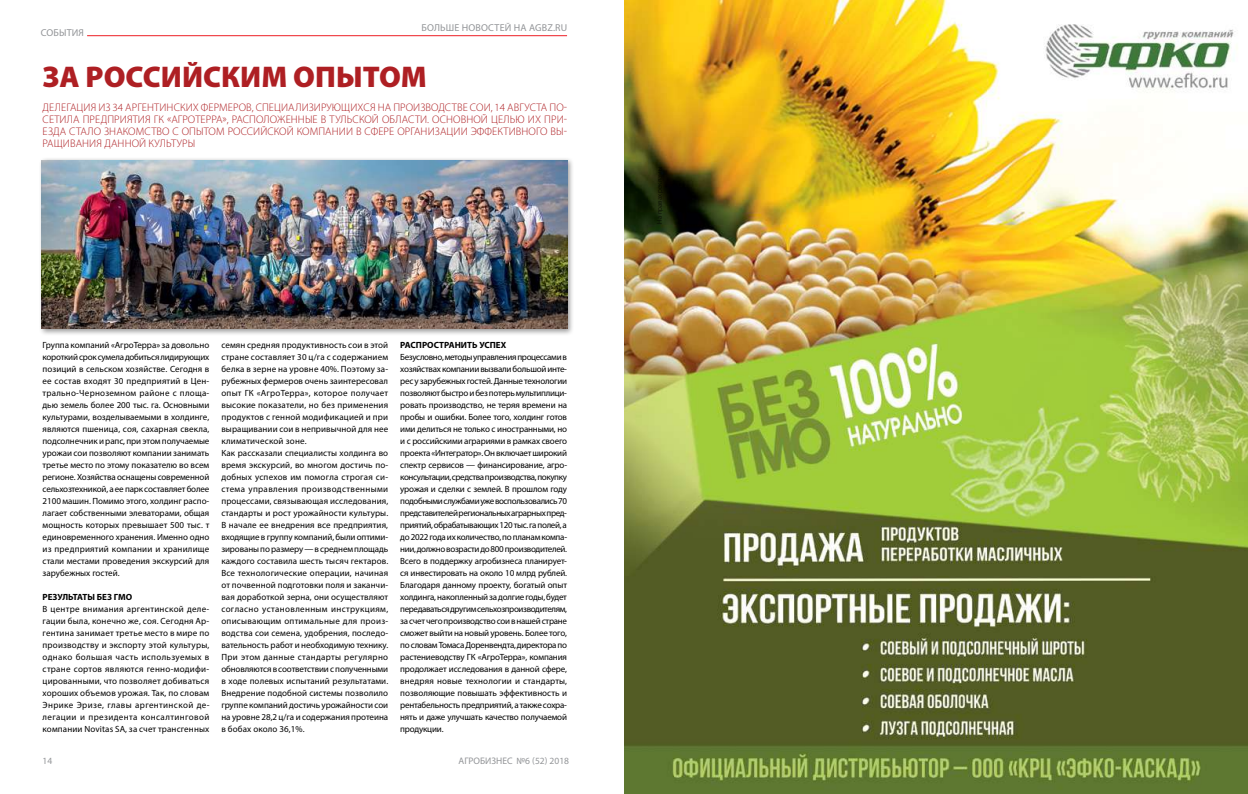
<style>
.page{position:relative;width:1248px;height:794px;background:#fff}
.page>*{position:absolute;margin:0;border:0;box-sizing:border-box;transform-origin:0 0}
.t1{font:900 30px "Myriad Pro";color:#ae1f23}
.t2{font:300 11px/12px "Myriad Pro";letter-spacing:.01em;color:#ae1f23;text-align:justify}
.t3{font:10px "Myriad Pro";letter-spacing:.02em;color:#939598}
.t4{font:9.5px "Myriad Pro";color:#939598}
.t5{font:9px/12px "Myriad Pro";letter-spacing:.01em;color:#000;text-align:justify}
.t6{font:700 9px "Myriad Pro";color:#000}
</style>
<div class="page">
<hr style="left:41px;top:35px;width:526px;height:1px;background:#ed1e24">
<img style="left:624px;top:0;width:623px;height:794px">
<div style="left:38px;top:157px;width:536px;height:179px;background:#000;opacity:.4"></div>
<img style="left:41px;top:160px;width:526px;height:169px">
<svg style="left:41px;top:35px;width:51px;height:2px"></svg>
<p class="t3" style="left:41px;top:26px;width:44px">СОБЫТИЯ</p>
<p class="t3" style="left:421px;top:21px;width:147px">БОЛЬШЕ НОВОСТЕЙ НА AGBZ.RU</p>
<h1 class="t1" style="left:43px;top:60px;width:386px">ЗА РОССИЙСКИМ ОПЫТОМ</h1>
<p class="t2" style="left:43px;top:101px;width:526px">ДЕЛЕГАЦИЯ ИЗ 34 АРГЕНТИНСКИХ ФЕРМЕРОВ, СПЕЦИАЛИЗИРУЮЩИХСЯ НА ПРОИЗВОДСТВЕ СОИ, 14 АВГУСТА ПО-СЕТИЛА ПРЕДПРИЯТИЯ ГК «АГРОТЕРРА», РАСПОЛОЖЕННЫЕ В ТУЛЬСКОЙ ОБЛАСТИ. ОСНОВНОЙ ЦЕЛЬЮ ИХ ПРИ-ЕЗДА СТАЛО ЗНАКОМСТВО С ОПЫТОМ РОССИЙСКОЙ КОМПАНИИ В СФЕРЕ ОРГАНИЗАЦИИ ЭФФЕКТИВНОГО ВЫ-РАЩИВАНИЯ ДАННОЙ КУЛЬТУРЫ</p>
<p class="t5" style="left:43px;top:339px;width:168px">Группа компаний «АгроТерра» за довольно короткий срок сумела добиться лидирующих позиций в сельском хозяйстве. Сегодня в ее состав входят 30 предприятий в Цен&shy;трально-Черноземном районе с площа&shy;дью земель более 200 тыс. га. Основными культурами, возделываемыми в холдинге, являются пшеница, соя, сахарная свекла, подсолнечник и рапс, при этом получаемые урожаи сои позволяют компании занимать третье место по этому показателю во всем регионе. Хозяйства оснащены современной сельхозтехникой, а ее парк составляет более 2100 машин. Помимо этого, холдинг распо&shy;лагает собственными элеваторами, общая мощность которых превышает 500 тыс. т единовременного хранения. Именно одно из предприятий компании и хранилище стали местами проведения экскурсий для зарубежных гостей.</p>
<p class="t6" style="left:43px;top:591px;width:91px">РЕЗУЛЬТАТЫ БЕЗ ГМО</p>
<p class="t5" style="left:43px;top:603px;width:168px">В центре внимания аргентинской деле&shy;гации была, конечно же, соя. Сегодня Ар&shy;гентина занимает третье место в мире по производству и экспорту этой культуры, однако большая часть используемых в стране сортов являются генно-модифи&shy;цированными, что позволяет добиваться хороших объемов урожая. Так, по словам Энрике Эризе, главы аргентинской де&shy;легации и президента консалтинговой компании Novitas SA, за счет трансгенных</p>
<p class="t5" style="left:221px;top:339px;width:168px;text-align:left">семян средняя продуктивность сои в этой стране составляет 30 ц/га с содержанием белка в зерне на уровне 40%. Поэтому за&shy;рубежных фермеров очень заинтересовал опыт ГК «АгроТерра», которое получает высокие показатели, но без применения продуктов с генной модификацией и при выращивании сои в непривычной для нее климатической зоне.<br>Как рассказали специалисты холдинга во время экскурсий, во многом достичь по&shy;добных успехов им помогла строгая си&shy;стема управления производственными процессами, связывающая исследования, стандарты и рост урожайности культуры.<br>В начале ее внедрения все предприятия, входящие в группу компаний, были оптими&shy;зированы по размеру — в среднем площадь каждого составила шесть тысяч гектаров.<br>Все технологические операции, начиная от почвенной подготовки поля и заканчи&shy;вая доработкой зерна, они осуществляют согласно установленным инструкциям, описывающим оптимальные для произ&shy;водства сои семена, удобрения, последо&shy;вательность работ и необходимую технику.<br>При этом данные стандарты регулярно обновляются в соответствии с полученными в ходе полевых испытаний результатами.<br>Внедрение подобной системы позволило группе компаний достичь урожайности сои на уровне 28,2 ц/га и содержания протеина в бобах около 36,1%.</p>
<p class="t6" style="left:400px;top:339px;width:107px">РАСПРОСТРАНИТЬ УСПЕХ</p>
<p class="t5" style="left:400px;top:351px;width:168px">Безусловно, методы управления процессами в хозяйствах компании вызвали большой инте&shy;рес у зарубежных гостей. Данные технологии позволяют быстро и без потерь мультиплици&shy;ровать производство, не теряя времени на пробы и ошибки. Более того, холдинг готов ими делиться не только с иностранными, но и с российскими аграриями в рамках своего проекта «Интегратор». Он включает широкий спектр сервисов — финансирование, агро&shy;консультации, средства производства, покупку урожая и сделки с землей. В прошлом году подобными службами уже воспользовались 70 представителей региональных аграрных пред&shy;приятий, обрабатывающих 120 тыс. га полей, а до 2022 года их количество, по планам компа&shy;нии, должно возрасти до 800 производителей.<br>Всего в поддержку агробизнеса планирует&shy;ся инвестировать на около 10 млрд рублей.<br>Благодаря данному проекту, богатый опыт холдинга, накопленный за долгие годы, будет передаваться другим сельхозпроизводителям, за счет чего производство сои в нашей стране сможет выйти на новый уровень. Более того, по словам Томаса Доренвендта, директора по растениеводству ГК «АгроТерра», компания продолжает исследования в данной сфере, внедряя новые технологии и стандарты, позволяющие повышать эффективность и рентабельность предприятий, а также сохра&shy;нять и даже улучшать качество получаемой продукции.</p>
<p class="t4" style="left:43px;top:755px;width:11px">14</p>
<p class="t4" style="left:458px;top:755px;width:112px">АГРОБИЗНЕС №6 (52) 2018</p>
</div>
